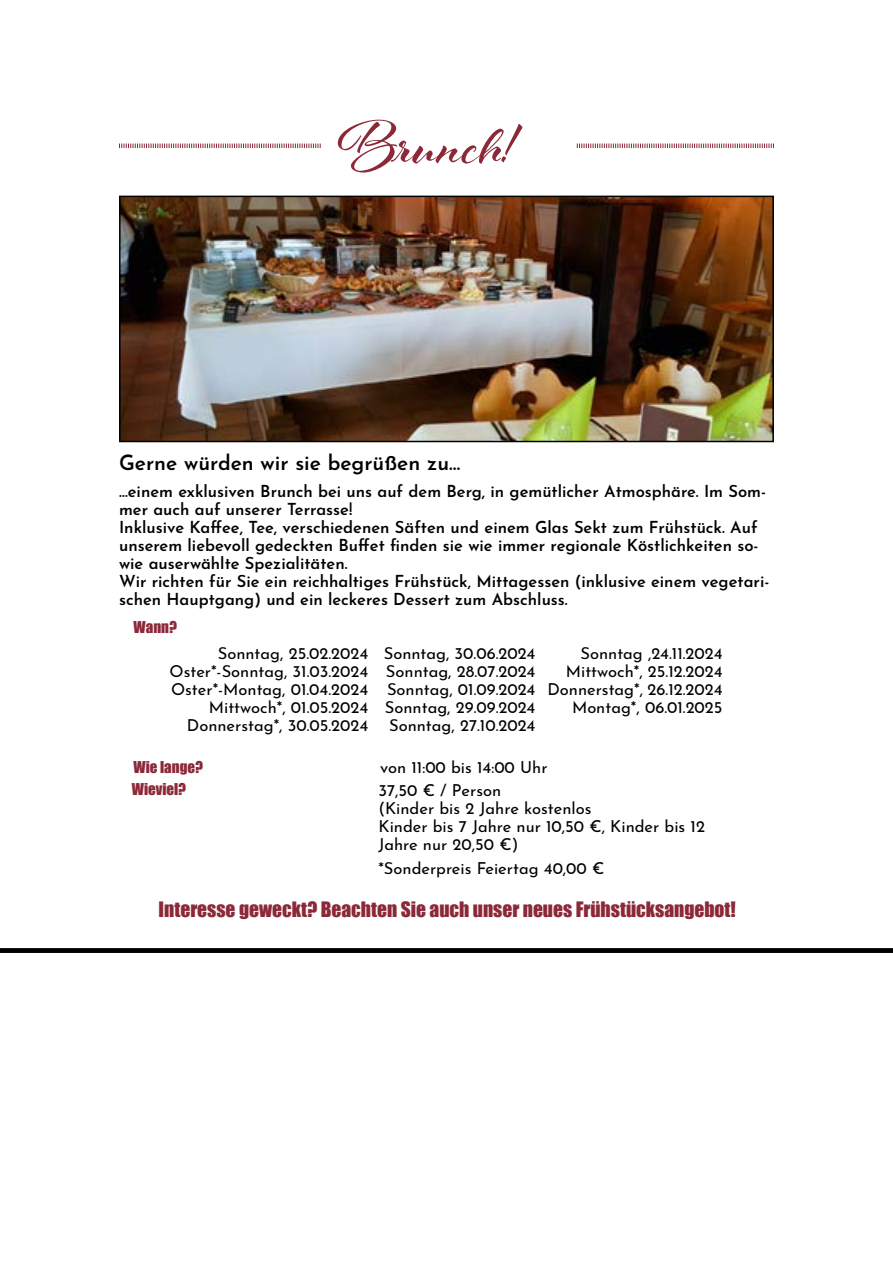
<style>
.page{position:relative;width:893px;height:1263px;background:#fff}
.page>*{position:absolute;margin:0;border:0;box-sizing:border-box;transform-origin:0 0}
.t1{font:700 64.5px "Al Fresco";color:#8b2939}
.t2{font:600 21px "Josefin Sans";color:#000}
.t3{font:19.5px "Impact";color:#8b2939}
.t4{font:16.5px/18px "Josefin Sans";color:#000;text-align:right}
.t5{font:600 16.5px/18px "Josefin Sans";color:#000}
.t6{font:15px "Impact";color:#8b2939}
</style>
<div class="page">
<div style="left:0;top:948px;width:893px;height:5px;background:#000"></div>
<svg style="left:119px;top:143px;width:655px;height:6px"></svg>
<div style="left:321px;top:100px;width:255px;height:113px;background:#fff"></div>
<img style="left:122px;top:199px;width:649px;height:240px">
<div style="left:119px;top:196px;width:655px;height:246px;border:2px solid #000"></div>
<h1 class="t1" style="left:338px;top:102px;width:178px">Brunch!</h1>
<p class="t2" style="left:119px;top:445px;width:343px">Gerne würden wir sie begrüßen zu…</p>
<p class="t5" style="left:119px;top:480px;width:652px">…einem exklusiven Brunch bei uns auf dem Berg, in gemütlicher Atmosphäre. Im Som&shy;mer auch auf unserer Terrasse!<br>Inklusive Kaffee, Tee, verschiedenen Säften und einem Glas Sekt zum Frühstück. Auf unserem liebevoll gedeckten Buffet finden sie wie immer regionale Köstlichkeiten so&shy;wie auserwählte Spezialitäten.<br>Wir richten für Sie ein reichhaltiges Frühstück, Mittagessen (inklusive einem vegetari&shy;schen Hauptgang) und ein leckeres Dessert zum Abschluss.</p>
<p class="t6" style="left:134px;top:616px;width:45px">Wann?</p>
<p class="t4" style="left:170px;top:642px;width:200px">Sonntag, 25.02.2024<br>Oster*-Sonntag, 31.03.2024<br>Oster*-Montag, 01.04.2024<br>Mittwoch*, 01.05.2024<br>Donnerstag*, 30.05.2024</p>
<p class="t4" style="left:384px;top:642px;width:153px;text-align:justify">Sonntag, 30.06.2024<br>Sonntag, 28.07.2024<br>Sonntag, 01.09.2024<br>Sonntag, 29.09.2024<br>Sonntag, 27.10.2024</p>
<p class="t4" style="left:547px;top:642px;width:177px">Sonntag ,24.11.2024<br>Mittwoch*, 25.12.2024<br>Donnerstag*, 26.12.2024<br>Montag*, 06.01.2025</p>
<p class="t6" style="left:134px;top:755px;width:71px">Wie lange?</p>
<p class="t4" style="left:380px;top:756px;width:169px">von 11:00 bis 14:00 Uhr</p>
<p class="t6" style="left:132px;top:778px;width:56px">Wieviel?</p>
<p class="t4" style="left:378px;top:779px;width:328px;text-align:left">37,50 € / Person<br>(Kinder bis 2 Jahre kostenlos<br>Kinder bis 7 Jahre nur 10,50 €, Kinder bis 12<br>Jahre nur 20,50 €)</p>
<p class="t4" style="left:378px;top:857px;width:228px">*Sonderpreis Feiertag 40,00 €</p>
<p class="t3" style="left:159px;top:894px;width:579px">Interesse geweckt? Beachten Sie auch unser neues Frühstücksangebot!</p>
</div>
